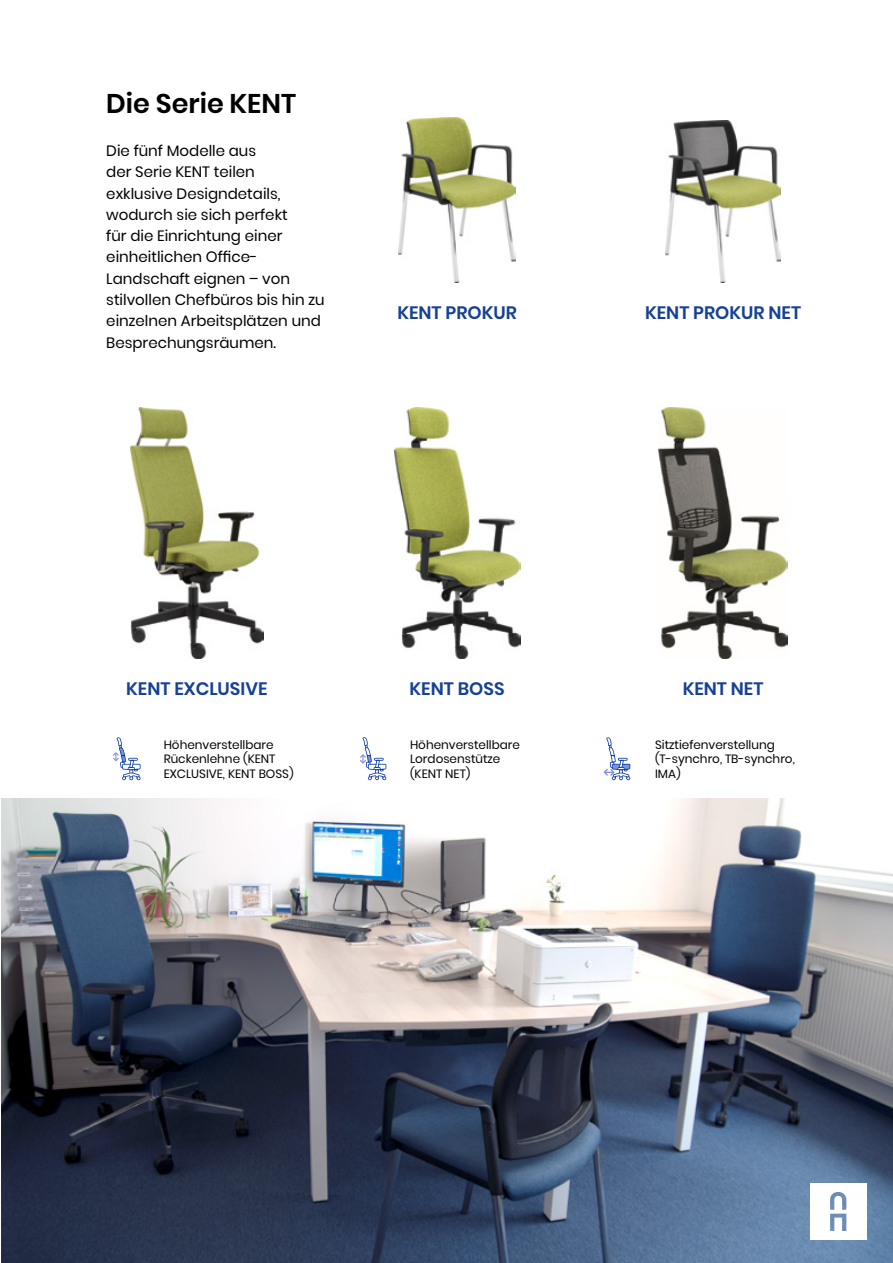
<style>
.page{position:relative;width:893px;height:1263px;background:#fff}
.page>*{position:absolute;margin:0;border:0;box-sizing:border-box;transform-origin:0 0}
.t1{font:600 27px "Poppins";color:#000}
.t2{font:600 18px "Poppins";color:#164194}
.t3{font:15px/21.3px "Poppins";color:#000}
.t4{font:12px/14.4px "Poppins";color:#000}
</style>
<div class="page">
<img style="left:130px;top:408px;width:133px;height:250px">
<img style="left:394px;top:408px;width:127px;height:250px">
<img style="left:399px;top:118px;width:117px;height:165px">
<img style="left:659px;top:408px;width:128px;height:250px">
<img style="left:665px;top:121px;width:116px;height:162px">
<img style="left:1px;top:798px;width:892px;height:465px">
<svg style="left:810px;top:1183px;width:56px;height:56px"></svg>
<svg style="left:113px;top:737px;width:28px;height:43px"></svg>
<svg style="left:604px;top:737px;width:26px;height:43px"></svg>
<svg style="left:360px;top:737px;width:26px;height:43px"></svg>
<h1 class="t1" style="left:106px;top:88px;width:191px">Die Serie KENT</h1>
<p class="t3" style="left:106px;top:140px;width:220px">Die fünf Modelle aus<br>der Serie KENT teilen exklusive Designdetails, wodurch sie sich perfekt<br>für die Einrichtung einer einheitlichen Office-<br>Landschaft eignen – von stilvollen Chefbüros bis hin zu einzelnen Arbeitsplätzen und<br>Besprechungsräumen.</p>
<p class="t2" style="left:397px;top:302px;width:121px">KENT PROKUR</p>
<p class="t2" style="left:645px;top:302px;width:157px">KENT PROKUR NET</p>
<p class="t2" style="left:126px;top:678px;width:143px">KENT EXCLUSIVE</p>
<p class="t2" style="left:410px;top:678px;width:97px">KENT BOSS</p>
<p class="t2" style="left:683px;top:678px;width:82px">KENT NET</p>
<p class="t4" style="left:164px;top:737px;width:131px">Höhenverstellbare<br>Rückenlehne (KENT<br>EXCLUSIVE, KENT BOSS)</p>
<p class="t4" style="left:655px;top:737px;width:141px">Sitztiefenverstellung (T-synchro, TB-synchro,<br>IMA)</p>
<p class="t4" style="left:410px;top:737px;width:111px">Höhenverstellbare<br>Lordosenstütze (KENT NET)</p>
</div>
